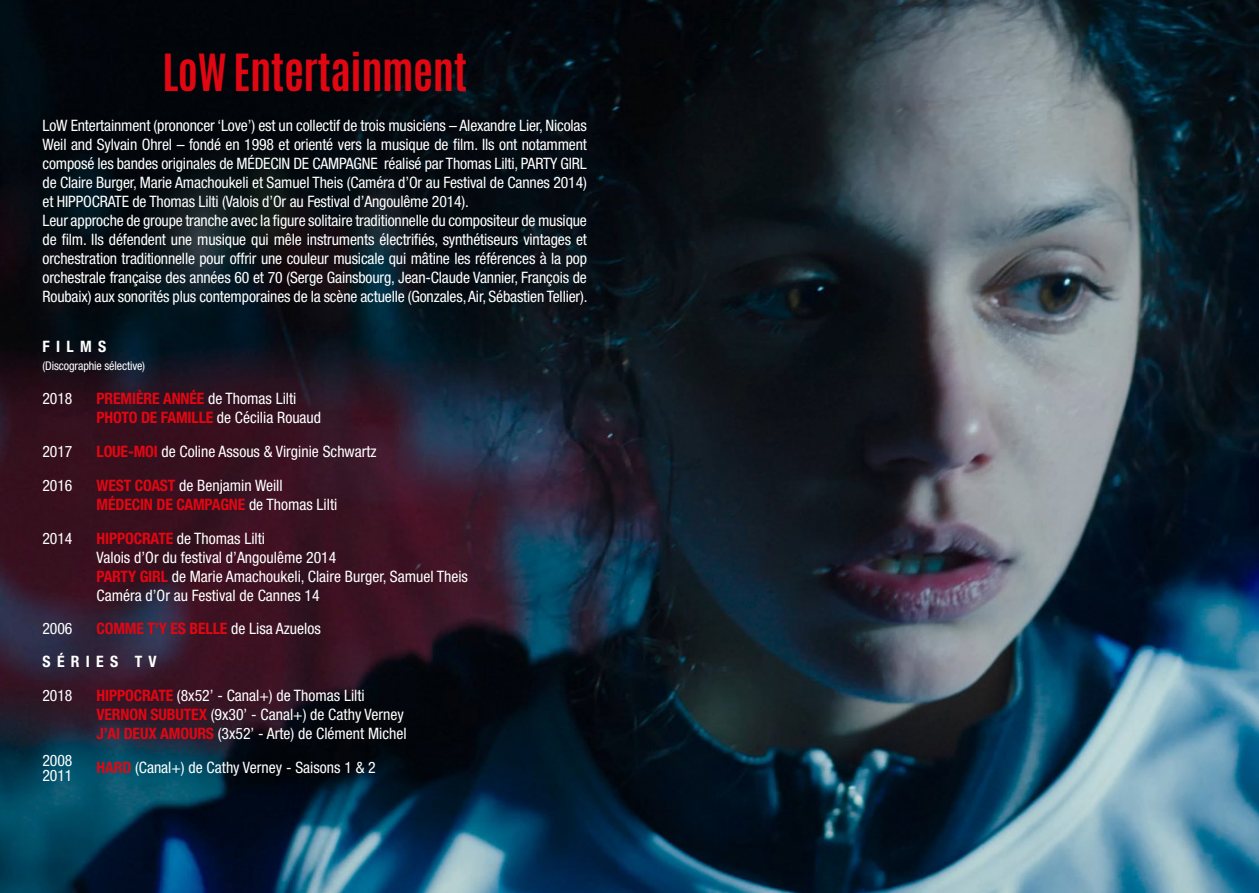
<style>
.page{position:relative;width:1259px;height:893px;background:#fff}
.page>*{position:absolute;margin:0;border:0;box-sizing:border-box;transform-origin:0 0}
.t1{font:700 42.75px "Antonio";letter-spacing:-.01em;color:#e00713}
.t2{font:condensed 15.75px/18.9px "Helvetica Neue";letter-spacing:-.01em;color:#fff}
.t3{font:700 condensed 15.75px/33px "Helvetica Neue";letter-spacing:-.01em;color:#e00713}
.t4{font:700 condensed 15.75px "Helvetica Neue";letter-spacing:.4em;color:#fff}
.t5{font:condensed 12px "Helvetica Neue";letter-spacing:-.01em;color:#fff}
.s1{font-weight:700;color:#e00713}
.s2{font-weight:400;color:#fff}
.s3{color:#fff}
</style>
<div class="page">
<img style="left:0;top:0;width:1259px;height:893px">
<h1 class="t1" style="left:162px;top:41px;width:306px">LoW Entertainment</h1>
<p class="t2" style="left:43px;top:116px;width:546px">LoW Entertainment (prononcer ‘Love’) est un collectif de trois musiciens – Alexandre Lier, Nicolas Weil and Sylvain Ohrel – fondé en 1998 et orienté vers la musique de film. Ils ont notamment composé les bandes originales de MÉDECIN DE CAMPAGNE réalisé par Thomas Lilti, PARTY GIRL de Claire Burger, Marie Amachoukeli et Samuel Theis (Caméra d’Or au Festival de Cannes 2014) et HIPPOCRATE de Thomas Lilti (Valois d’Or au Festival d’Angoulême 2014).<br>Leur approche de groupe tranche avec la figure solitaire traditionnelle du compositeur de musique de film. Ils défendent une musique qui mêle instruments électrifiés, synthétiseurs vintages et orchestration traditionnelle pour offrir une couleur musicale qui mâtine les références à la pop orchestrale française des années 60 et 70 (Serge Gainsbourg, Jean-Claude Vannier, François de Roubaix) aux sonorités plus contemporaines de la scène actuelle (Gonzales, Air, Sébastien Tellier).</p>
<p class="t4" style="left:43px;top:337px;width:65px">FILMS</p>
<p class="t5" style="left:43px;top:359px;width:104px">(Discographie sélective)</p>
<p class="t2" style="left:43px;top:389px;width:31px">2018</p>
<p class="t2" style="left:97px;top:389px;width:226px"><span class="s1">PREMIÈRE ANNÉE</span> de Thomas Lilti<br><span class="s1">PHOTO DE FAMILLE</span> de Cécilia Rouaud</p>
<p class="t2" style="left:43px;top:442px;width:31px">2017</p>
<p class="t2" style="left:97px;top:442px;width:282px"><span class="s1">LOUE-MOI</span> de Coline Assous &amp; Virginie Schwartz</p>
<p class="t2" style="left:43px;top:476px;width:31px">2016</p>
<p class="t2" style="left:97px;top:476px;width:242px"><span class="s1">WEST COAST</span> de Benjamin Weill<br><span class="s1">MÉDECIN DE CAMPAGNE</span> de Thomas Lilti</p>
<p class="t2" style="left:43px;top:529px;width:31px">2014</p>
<p class="t2" style="left:97px;top:529px;width:373px"><span class="s1">HIPPOCRATE</span> de Thomas Lilti<br>Valois d’Or du festival d’Angoulême 2014<br><span class="s1">PARTY GIRL</span> de Marie Amachoukeli, Claire Burger, Samuel Theis Caméra d’Or au Festival de Cannes 14</p>
<p class="t2" style="left:43px;top:619px;width:31px">2006</p>
<p class="t3" style="left:43px;top:612px;width:280px;text-indent:54px">COMME T’Y ES BELLE <span class="s2">de Lisa Azuelos<br></span><span class="s3">SÉRIES TV</span></p>
<p class="t2" style="left:43px;top:686px;width:31px">2018</p>
<p class="t2" style="left:97px;top:686px;width:311px"><span class="s1">HIPPOCRATE</span> (8x52’ - Canal+) de Thomas Lilti<br><span class="s1">VERNON SUBUTEX</span> (9x30’ - Canal+) de Cathy Verney<br><span class="s1">J’AI DEUX AMOURS</span> (3x52’ - Arte) de Clément Michel</p>
<p class="t2" style="left:97px;top:758px;width:281px"><span class="s1">HARD</span> (Canal+) de Cathy Verney - Saisons 1 &amp; 2</p>
<p class="t2" style="left:43px;top:753px;width:31px;line-height:15px">2008<br>2011</p>
</div>
